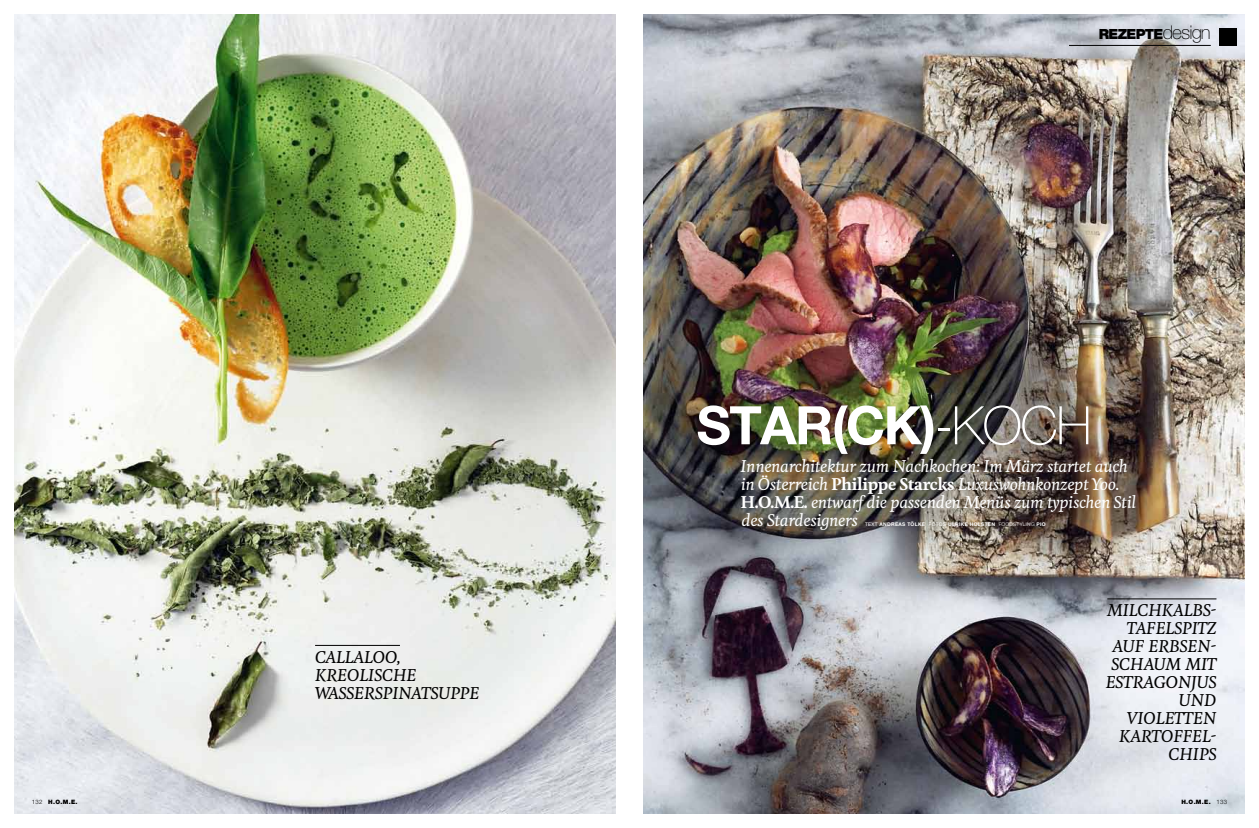
<style>
.page{position:relative;width:1259px;height:828px;background:#fff}
.page>*{position:absolute;margin:0;border:0;box-sizing:border-box;transform-origin:0 0}
.t1{font:700 53.1px "Helvetica Neue CELT";color:#fff}
.t2{font:italic 500 16px/18px "Feijoa";letter-spacing:-.02em;color:#fff}
.t3{font:italic 500 16px/18px "Feijoa";color:#000;text-align:right}
.t4{font:900 14px "Helvetica Neue CELT";letter-spacing:-.05em;color:#000}
.t5{font:900 6px "Helvetica Neue CELT";color:#000}
.t6{font:700 5px "Helvetica Neue CELT";letter-spacing:.05em;color:#fff}
.s1{font-weight:300}
.s2{font-weight:100;font-size:19px}
.s3{font-weight:100}
.s4{font-weight:700;font-style:normal}
.s5{font-weight:400}
</style>
<div class="page">
<img style="left:14px;top:14px;width:601px;height:800px">
<img style="left:643px;top:14px;width:601px;height:800px">
<hr style="left:1107px;top:599px;width:109px;height:1px;background:#000">
<hr style="left:1069px;top:45px;width:141px;height:1px;background:#000">
<div style="left:1219px;top:28px;width:17px;height:18px;background:#000"></div>
<hr style="left:315px;top:645px;width:85px;height:1px;background:#000">
<p class="t5" style="left:32px;top:798px;width:47px"><span class="s1">132</span> H.O.M.E.</p>
<p class="t3" style="left:315px;top:648px;width:166px;text-align:left">Callaloo, kreolische<br>Wasserspinatsuppe</p>
<p class="t4" style="left:1098px;top:25px;width:113px">REZEPTE<span class="s2">design</span></p>
<h1 class="t1" style="left:696px;top:392px;width:397px">STAR(CK)<span class="s3">-Koch</span></h1>
<p class="t2" style="left:740px;top:458px;width:397px">Innenarchitektur zum Nachkochen: Im März startet auch in Österreich <span class="s4">Philippe Starcks</span> Luxuswohnkonzept Yoo.<br><span class="s4">H.O.M.E.</span> entwarfdie passenden Menüs zum typischen Stil des Stardesigners</p>
<p class="t6" style="left:865px;top:521px;width:182px"><span class="s5">TEXT</span> ANDREAS TÖLKE <span class="s5">FOTOS</span> ULRIKE HOLSTEN <span class="s1">FOODSTYLING</span> PIO</p>
<p class="t3" style="left:1105px;top:602px;width:112px">Milchkalbs&shy;tafelspitz auf Erbsen&shy;schaum mit<br>Estragonjus und violetten<br>Kartoffel&shy;chips</p>
<p class="t5" style="left:1181px;top:798px;width:47px">H.O.M.E. <span class="s1">133</span></p>
</div>
